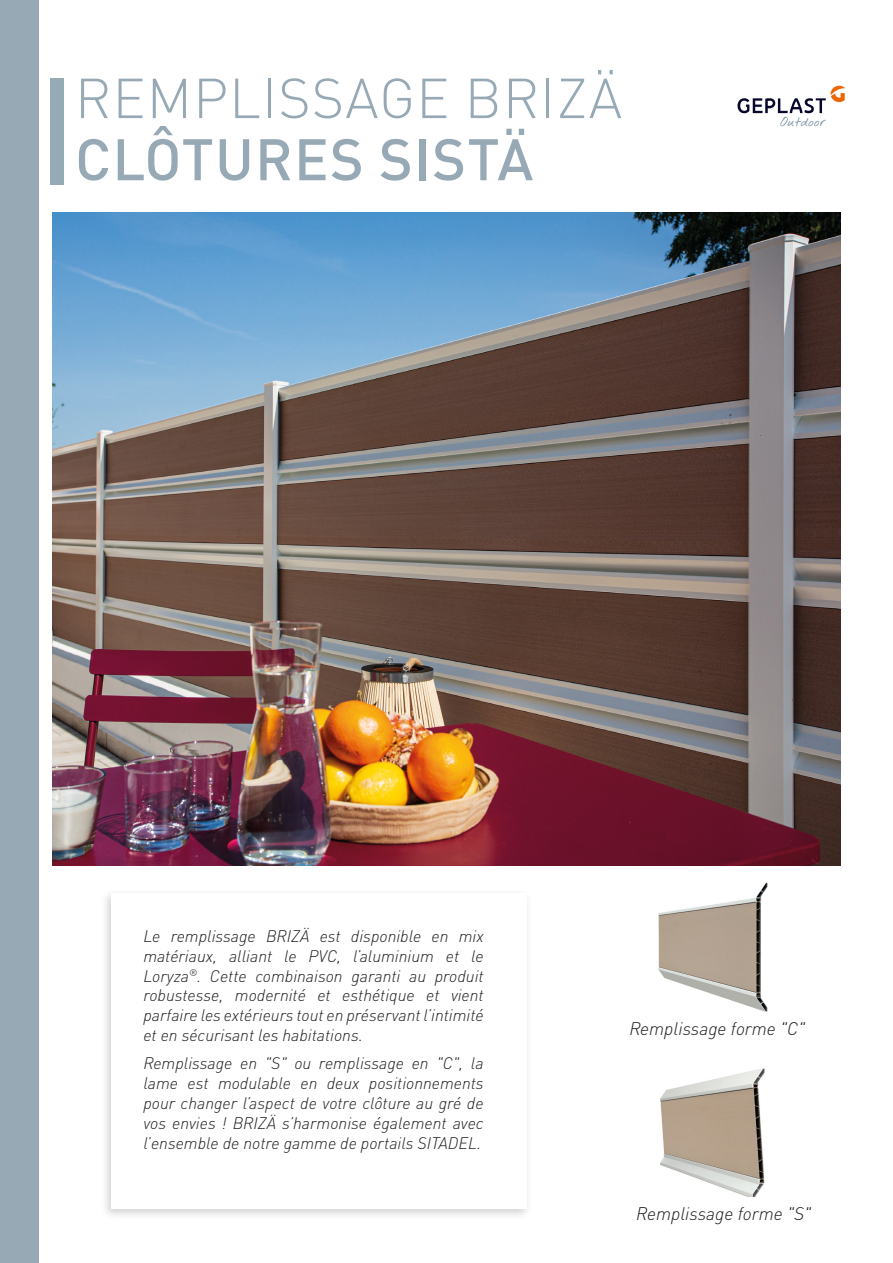
<style>
.page{position:relative;width:893px;height:1263px;background:#fff}
.page>*{position:absolute;margin:0;border:0;box-sizing:border-box;transform-origin:0 0}
.t1{font:500 57.6px "DIN Pro";letter-spacing:.02em;color:#96a9b5}
.t2{font:300 55.35px "DIN Pro";letter-spacing:.02em;color:#96a9b5}
.t3{font:italic 300 18px "DIN Pro";color:#1d1d1b}
.t4{font:italic 300 16.5px/19.8px "DIN Pro";color:#1d1d1b;text-align:justify}
</style>
<div class="page">
<svg style="left:737px;top:86px;width:108px;height:40px"></svg>
<div style="left:0;top:0;width:39px;height:1263px;background:#96a9b5"></div>
<div style="left:50px;top:79px;width:14px;height:106px;background:#96aab5"></div>
<img style="left:53px;top:212px;width:787px;height:653px">
<img style="left:660px;top:1068px;width:105px;height:128px">
<div style="left:101px;top:888px;width:432px;height:332px;background:#1d1d1b;opacity:.2"></div>
<div style="left:112px;top:893px;width:415px;height:316px;background:#fff"></div>
<img style="left:658px;top:882px;width:110px;height:130px">
<p class="t2" style="left:75px;top:55px;width:549px">REMPLISSAGE BRIZÄ</p>
<p class="t1" style="left:75px;top:113px;width:460px">CLÔTURES SISTÄ</p>
<p class="t4" style="left:143px;top:925px;width:342px">Le remplissage BRIZÄ est disponible en mix matériaux, alliant le PVC, l’aluminium et le Loryza<sup>®</sup>. Cette combinaison garanti au produit robustesse, modernité et esthétique et vient parfaire les extérieurs tout en préservant l’intimité et en sécurisant les habitations.</p>
<p class="t4" style="left:143px;top:1052px;width:342px">Remplissage en "S" ou remplissage en "C", la lame est modulable en deux positionnements pour changer l’aspect de votre clôture au gré de vos envies ! BRIZÄ s’harmonise également avec l’ensemble de notre gamme de portails SITADEL.</p>
<p class="t3" style="left:629px;top:1015px;width:177px">Remplissage forme "C"</p>
<p class="t3" style="left:636px;top:1199px;width:176px">Remplissage forme "S"</p>
</div>
